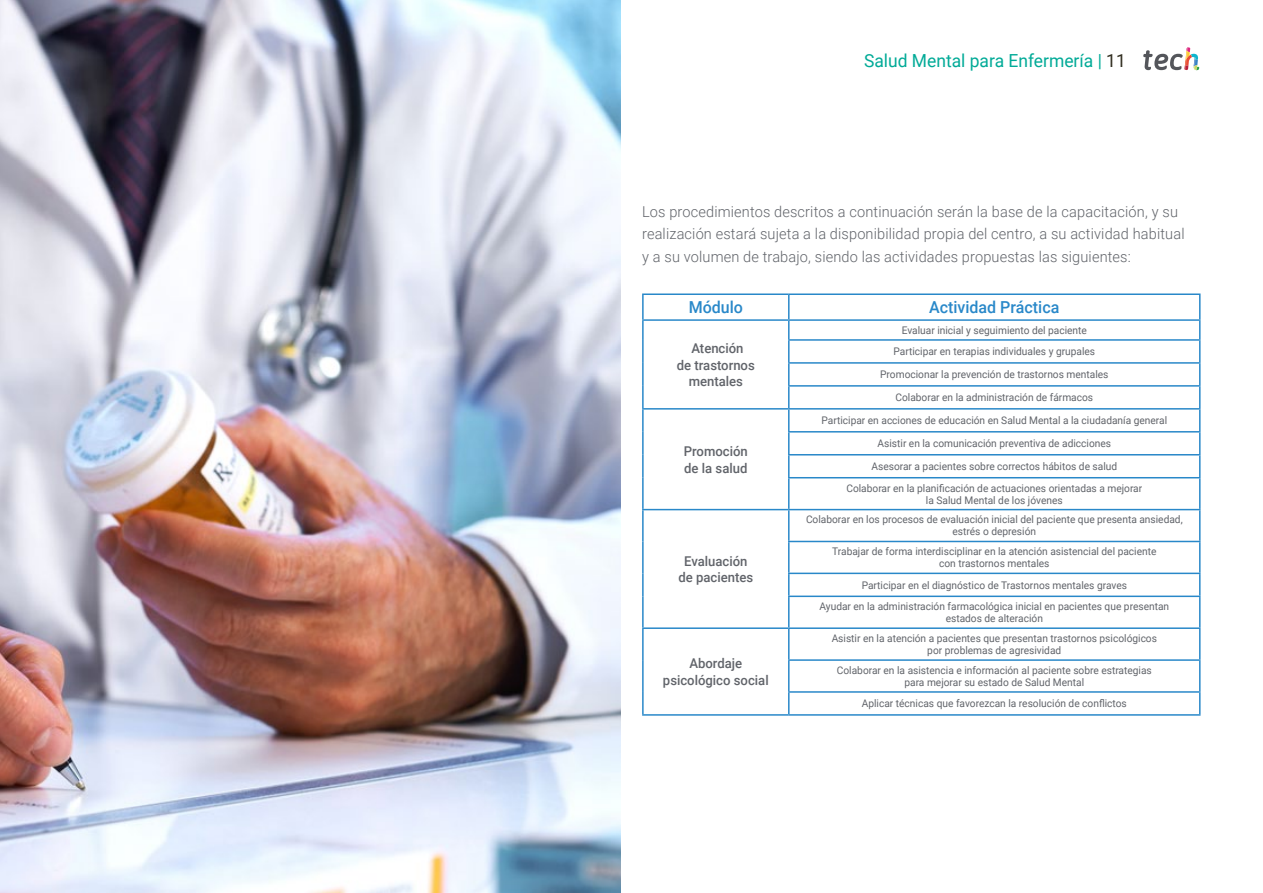
<style>
.page{position:relative;width:1263px;height:893px;background:#fff}
.page>*{position:absolute;margin:0;border:0;box-sizing:border-box;transform-origin:0 0}
.t1{font:18px "Roboto";color:#00aa97}
.t2{font:500 16.5px "Roboto";color:#2988c9}
.t3{font:300 15px/22.5px "Roboto";letter-spacing:.01em;color:#61646a}
.t4{font:500 13.5px/16.5px "Roboto";color:#61646a;text-align:center}
.t5{font:10.5px/12px "Roboto";color:#61646a;text-align:center}
.s1{color:#312e20}
</style>
<div class="page">
<svg style="left:1143px;top:47px;width:56px;height:24px"></svg>
<img style="left:0;top:0;width:621px;height:893px">
<hr style="left:642px;top:714px;width:147px;height:2px;background:#2988c9">
<hr style="left:642px;top:293px;width:147px;height:2px;background:#2988c9">
<hr style="left:642px;top:295px;width:2px;height:24px;background:#2988c9">
<hr style="left:642px;top:319px;width:147px;height:2px;background:#2988c9">
<svg style="left:642px;top:321px;width:2px;height:19px"></svg>
<hr style="left:642px;top:340px;width:2px;height:23px;background:#2988c9">
<hr style="left:642px;top:363px;width:2px;height:23px;background:#2988c9">
<hr style="left:642px;top:386px;width:2px;height:22px;background:#2988c9">
<hr style="left:642px;top:510px;width:2px;height:31px;background:#2988c9">
<hr style="left:642px;top:541px;width:2px;height:32px;background:#2988c9">
<hr style="left:642px;top:573px;width:2px;height:23px;background:#2988c9">
<hr style="left:642px;top:596px;width:2px;height:31px;background:#2988c9">
<hr style="left:642px;top:408px;width:147px;height:2px;background:#2988c9">
<hr style="left:642px;top:410px;width:2px;height:22px;background:#2988c9">
<hr style="left:642px;top:432px;width:2px;height:23px;background:#2988c9">
<hr style="left:642px;top:455px;width:2px;height:23px;background:#2988c9">
<hr style="left:642px;top:478px;width:2px;height:31px;background:#2988c9">
<hr style="left:642px;top:509px;width:147px;height:1px;background:#2988c9">
<hr style="left:642px;top:627px;width:147px;height:2px;background:#2988c9">
<hr style="left:642px;top:629px;width:2px;height:31px;background:#2988c9">
<hr style="left:642px;top:660px;width:2px;height:32px;background:#2988c9">
<hr style="left:642px;top:692px;width:2px;height:22px;background:#2988c9">
<hr style="left:789px;top:293px;width:411px;height:2px;background:#2988c9">
<hr style="left:789px;top:319px;width:411px;height:2px;background:#2988c9">
<hr style="left:788px;top:339px;width:412px;height:2px;background:#2988c9">
<hr style="left:788px;top:362px;width:412px;height:2px;background:#2988c9">
<hr style="left:788px;top:385px;width:412px;height:2px;background:#2988c9">
<hr style="left:789px;top:408px;width:411px;height:2px;background:#2988c9">
<hr style="left:788px;top:431px;width:412px;height:2px;background:#2988c9">
<hr style="left:788px;top:454px;width:412px;height:1px;background:#2988c9">
<svg style="left:788px;top:295px;width:1px;height:182px"></svg>
<svg style="left:1199px;top:295px;width:1px;height:182px"></svg>
<hr style="left:788px;top:477px;width:412px;height:1px;background:#2988c9">
<hr style="left:788px;top:478px;width:1px;height:31px;background:#2988c9">
<hr style="left:1199px;top:478px;width:1px;height:31px;background:#2988c9">
<hr style="left:789px;top:509px;width:411px;height:1px;background:#2988c9">
<hr style="left:788px;top:510px;width:1px;height:31px;background:#2988c9">
<hr style="left:1199px;top:510px;width:1px;height:31px;background:#2988c9">
<hr style="left:788px;top:541px;width:412px;height:1px;background:#2988c9">
<hr style="left:788px;top:542px;width:1px;height:31px;background:#2988c9">
<hr style="left:1199px;top:542px;width:1px;height:31px;background:#2988c9">
<hr style="left:788px;top:573px;width:412px;height:1px;background:#2988c9">
<svg style="left:788px;top:574px;width:1px;height:22px"></svg>
<svg style="left:1199px;top:574px;width:1px;height:22px"></svg>
<hr style="left:788px;top:596px;width:412px;height:1px;background:#2988c9">
<hr style="left:788px;top:597px;width:1px;height:30px;background:#2988c9">
<hr style="left:1199px;top:597px;width:1px;height:30px;background:#2988c9">
<hr style="left:789px;top:627px;width:411px;height:2px;background:#2988c9">
<hr style="left:788px;top:629px;width:1px;height:30px;background:#2988c9">
<hr style="left:1199px;top:629px;width:1px;height:30px;background:#2988c9">
<hr style="left:788px;top:659px;width:412px;height:2px;background:#2988c9">
<hr style="left:788px;top:661px;width:1px;height:30px;background:#2988c9">
<hr style="left:1199px;top:661px;width:1px;height:30px;background:#2988c9">
<hr style="left:788px;top:691px;width:412px;height:2px;background:#2988c9">
<svg style="left:788px;top:693px;width:1px;height:21px"></svg>
<svg style="left:1199px;top:693px;width:1px;height:21px"></svg>
<hr style="left:789px;top:714px;width:411px;height:2px;background:#2988c9">
<h1 class="t1" style="left:864px;top:48px;width:263px">Salud Mental para Enfermería | <span class="s1">11</span></h1>
<p class="t3" style="left:642px;top:199px;width:544px">Los procedimientos descritos a continuación serán la base de la capacitación, y su realización estará sujeta a la disponibilidad propia del centro, a su actividad habitual y a su volumen de trabajo, siendo las actividades propuestas las siguientes:</p>
<h2 class="t2" style="left:689px;top:295px;width:56px">Módulo</h2>
<h2 class="t2" style="left:929px;top:295px;width:132px">Actividad Práctica</h2>
<p class="t4" style="left:677px;top:339px;width:79px">Atención<br>de trastornos mentales</p>
<p class="t5" style="left:893px;top:319px;width:203px;line-height:21.5px">Evaluar inicial y seguimiento del paciente<br>Participar en terapias individuales y grupales</p>
<p class="t5" style="left:880px;top:363px;width:230px;line-height:23px">Promocionar la prevención de trastornos mentales<br>Colaborar en la administración de fármacos</p>
<p class="t4" style="left:684px;top:442px;width:65px;text-align:left">Promoción de la salud</p>
<p class="t4" style="left:678px;top:552px;width:76px">Evaluación de pacientes</p>
<p class="t4" style="left:663px;top:655px;width:107px">Abordaje psicológico social</p>
<p class="t5" style="left:821px;top:409px;width:347px;line-height:23px">Participar en acciones de educación en Salud Mental a la ciudadanía general<br>Asistir en la comunicación preventiva de adicciones<br>Asesorar a pacientes sobre correctos hábitos de salud</p>
<p class="t5" style="left:846px;top:481px;width:297px">Colaborar en la planificación de actuaciones orientadas a mejorar la Salud Mental de los jóvenes</p>
<p class="t5" style="left:806px;top:513px;width:378px">Colaborar en los procesos de evaluación inicial del paciente que presenta ansiedad, estrés o depresión</p>
<p class="t5" style="left:832px;top:545px;width:326px">Trabajar de forma interdisciplinar en la atención asistencial del paciente con trastornos mentales</p>
<p class="t5" style="left:819px;top:574px;width:351px;line-height:21.5px">Participar en el diagnóstico de Trastornos mentales graves<br>Ayudar en la administración farmacológica inicial en pacientes que presentan</p>
<p class="t5" style="left:946px;top:612px;width:99px">estados de alteración</p>
<p class="t5" style="left:832px;top:632px;width:327px">Asistir en la atención a pacientes que presentan trastornos psicológicos por problemas de agresividad</p>
<p class="t5" style="left:837px;top:664px;width:316px">Colaborar en la asistencia e información al paciente sobre estrategias para mejorar su estado de Salud Mental</p>
<p class="t5" style="left:862px;top:697px;width:267px">Aplicar técnicas que favorezcan la resolución de conflictos</p>
</div>
